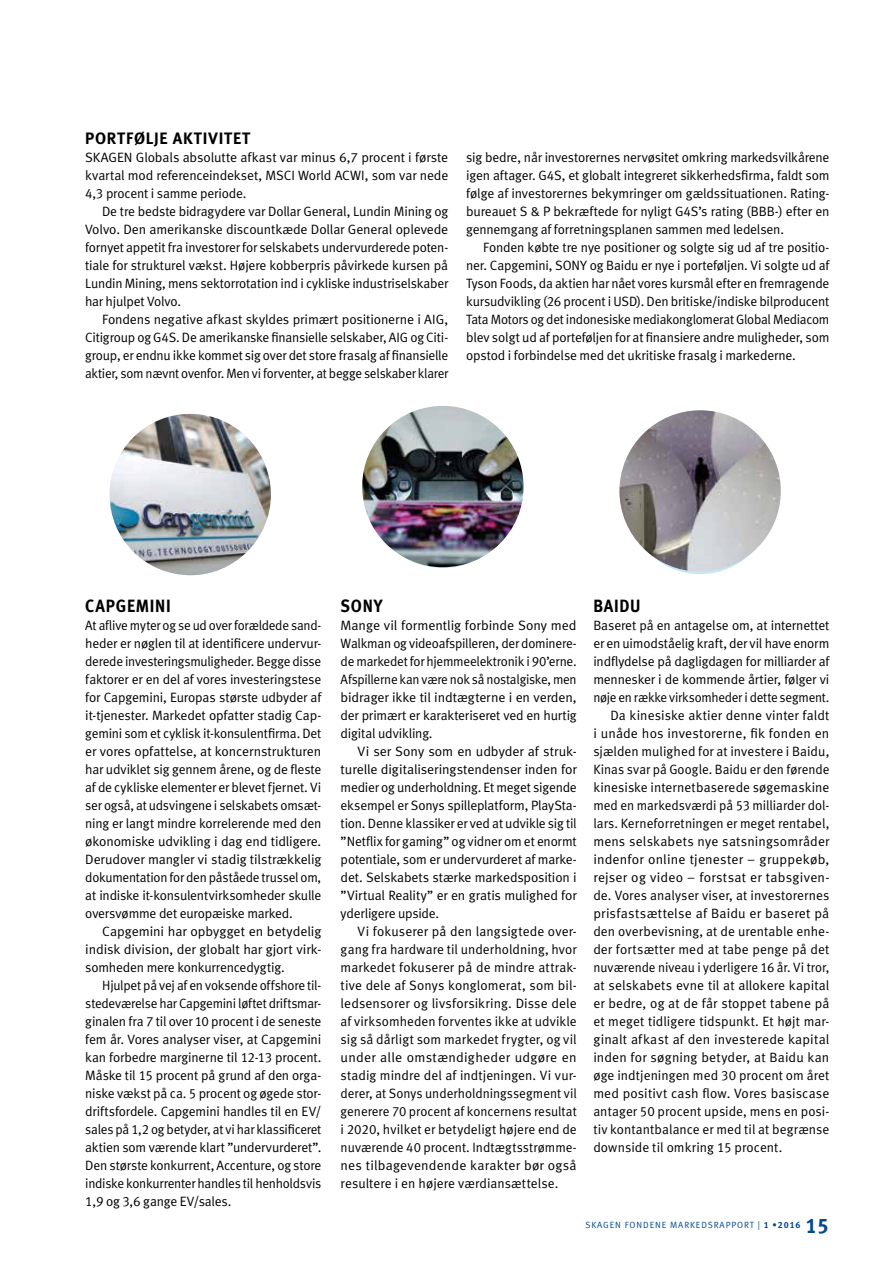
<style>
.page{position:relative;width:893px;height:1263px;background:#fff}
.page>*{position:absolute;margin:0;border:0;box-sizing:border-box;transform-origin:0 0}
.t1{font:21px "Meta Bold LF";color:#00498d}
.t2{font:17.7px "Meta Bold LF";letter-spacing:.04em;color:#000;scale:.92 1}
.t3{font:16.5px "Meta Bold LF";letter-spacing:.05em;color:#000}
.t4{font:13.5px/18px "Meta Normal LF";color:#000;text-align:justify}
.t5{font:13.5px "Meta Normal LF";color:#000;scale:.96 1}
.t6{font:13.5px "Meta Normal LF";letter-spacing:-.02em;color:#000;scale:.96 1}
.t7{font:9px "Meta Normal LF";letter-spacing:.1em;color:#00498d}
.s1{font-style:inherit}
.s2{font-family:"Meta Bold LF"}
</style>
<div class="page">
<img style="left:110px;top:414px;width:161px;height:161px;border-radius:81px">
<img style="left:362px;top:406px;width:161px;height:161px;border-radius:81px">
<img style="left:619px;top:410px;width:162px;height:162px;border-radius:81px">
<p class="t3" style="left:85px;top:128px;width:167px">PORTFØLJE AKTIVITET</p>
<p class="t4" style="left:85px;top:148px;width:365px">SKAGEN Globals absolutte afkast var minus 6,7 procent i første kvartal mod referenceindekset, MSCI World ACWI, som var nede 4,3 procent i samme periode.</p>
<p class="t4" style="left:85px;top:202px;width:365px;text-indent:17px">De tre bedste bidragydere var Dollar General, Lundin Mining og Volvo. Den amerikanske discountkæde Dollar General oplevede fornyet appetit fra investorer for selskabets undervurderede poten&shy;tiale for strukturel vækst. Højere kobberpris påvirkede kursen på Lundin Mining, mens sektorrotation ind i cykliske industriselskaber har hjulpet Volvo.</p>
<p class="t4" style="left:85px;top:310px;width:365px;text-indent:17px">Fondens negative afkast skyldes primært positionerne i AIG, Citigroup og G4S. De amerikanske finansielle selskaber, AIG og Citi&shy;group, er endnu ikke kommet sig over det store frasalg af finansielle aktier, som nævnt ovenfor. Men vi forventer, at begge selskaber klarer</p>
<p class="t4" style="left:466px;top:148px;width:365px">sig bedre, når investorernes nervøsitet omkring markedsvilkårene igen aftager. G4S, et globalt integreret sikkerhedsfirma, faldt som følge af investorernes bekymringer om gældssituationen. Rating&shy;bureauet S &amp; P bekræftede for nyligt G4S’s rating (BBB-) efter en gennemgang af forretningsplanen sammen med ledelsen.</p>
<p class="t4" style="left:466px;top:238px;width:365px;text-indent:17px">Fonden købte tre nye positioner og solgte sig ud af tre positio&shy;ner. Capgemini, SONY og Baidu er nye i porteføljen. Vi solgte ud af Tyson Foods, da aktien har nået vores kursmål efter en fremragende kursudvikling (26 procent i USD). Den britiske/indiske bilproducent Tata Motors og det indonesiske mediakonglomerat Global Mediacom blev solgt ud af porteføljen for at finansiere andre muligheder, som opstod i forbindelse med det ukritiske frasalg i markederne.</p>
<h2 class="t2" style="left:85px;top:595px;width:94px">CAPGEMINI</h2>
<p class="t4" style="left:85px;top:616px;width:238px">At aflive myter og se ud over forældede sand&shy;heder er nøglen til at identificere undervur&shy;derede investeringsmuligheder. Begge disse faktorer er en del af vores investeringstese for Capgemini, Europas største udbyder af it-tjenester. Markedet opfatter stadig Cap&shy;gemini som et cyklisk it-konsulentfirma. Det er vores opfattelse, at koncernstrukturen har udviklet sig gennem årene, og de fleste af de cykliske elementer er blevet fjernet. Vi ser også, at udsvingene i selskabets omsæt&shy;ning er langt mindre korrelerende med den økonomiske udvikling i dag end tidligere.<br>Derudover mangler vi stadig tilstrækkelig dokumentation for den påståede trussel om, at indiske it-konsulentvirksomheder skulle oversvømme det europæiske marked.</p>
<p class="t4" style="left:85px;top:922px;width:238px;text-indent:17px">Capgemini har opbygget en betydelig indisk division, der globalt har gjort virk&shy;somheden mere konkurrencedygtig.</p>
<p class="t4" style="left:85px;top:976px;width:238px;text-indent:17px">Hjulpet på vej af en voksende offshore til&shy;stedeværelse har Capgemini løftet driftsmar&shy;ginalen fra 7 til over 10 procent i de seneste fem år. Vores analyser viser, at Capgemini kan forbedre marginerne til 12-13 procent.<br>Måske til 15 procent på grund af den orga&shy;niske vækst på ca. 5 procent og øgede stor&shy;driftsfordele. Capgemini handles til en EV/ sales på 1,2 og betyder, at vi har klassificeret aktien som værende klart ”undervurderet”.<br>Den største konkurrent, Accenture, og store indiske konkurrenter handles til henholdsvis 1,9 og 3,6 gange EV/sales.</p>
<h2 class="t2" style="left:341px;top:595px;width:47px">SONY</h2>
<p class="t4" style="left:341px;top:616px;width:238px">Mange vil formentlig forbinde Sony med Walkman og videoafspilleren, der dominere&shy;de markedet for hjemmeelektronik i 90’erne.<br>Afspillerne kan være nok så nostalgiske, men bidrager ikke til indtægterne i en verden, der primært er karakteriseret ved en hurtig digital udvikling.</p>
<p class="t4" style="left:341px;top:742px;width:238px;text-indent:17px">Vi ser Sony som en udbyder af struk&shy;turelle digitaliseringstendenser inden for medier og underholdning. Et meget sigende eksempel er Sonys spilleplatform, PlaySta&shy;tion. Denne klassiker er ved at udvikle sig til ”Netflix for gaming” og vidner om et enormt potentiale, som er undervurderet af marke&shy;det. Selskabets stærke markedsposition i ”Virtual Reality” er en gratis mulighed for yderligere upside.</p>
<p class="t4" style="left:341px;top:922px;width:238px;text-indent:17px">Vi fokuserer på den langsigtede over&shy;gang fra hardware til underholdning, hvor markedet fokuserer på de mindre attrak&shy;tive dele af Sonys konglomerat, som bil&shy;ledsensorer og livsforsikring. Disse dele af virksomheden forventes ikke at udvikle sig så dårligt som markedet frygter, og vil under alle omstændigheder udgøre en stadig mindre del af indtjeningen. Vi vur&shy;derer, at Sonys underholdningssegment vil generere 70 procent af koncernens resultat i 2020, hvilket er betydeligt højere end de nuværende 40 procent. Indtægtsstrømme&shy;nes tilbagevendende karakter bør også resultere i en højere værdiansættelse.</p>
<h2 class="t2" style="left:593px;top:595px;width:53px">BAIDU</h2>
<p class="t4" style="left:593px;top:616px;width:238px">Baseret på en antagelse om, at internettet</p>
<p class="t4" style="left:593px;top:634px;width:238px">er en uimodståelig kraft, der vil have enorm</p>
<p class="t4" style="left:593px;top:652px;width:238px">indflydelse på dagligdagen for milliarder af</p>
<p class="t4" style="left:593px;top:670px;width:238px">mennesker i de kommende årtier, følger vi</p>
<p class="t6" style="left:593px;top:690px;width:247px">nøje en række virksomheder i dette segment.</p>
<p class="t4" style="left:610px;top:706px;width:221px">Da kinesiske aktier denne vinter faldt</p>
<p class="t4" style="left:593px;top:724px;width:237px">i unåde hos investorerne, fik fonden en</p>
<p class="t4" style="left:593px;top:742px;width:238px">sjælden mulighed for at investere i Baidu,</p>
<p class="t4" style="left:593px;top:760px;width:238px">Kinas svar på Google. Baidu er den førende</p>
<p class="t4" style="left:593px;top:778px;width:238px">kinesiske internetbaserede søgemaskine</p>
<p class="t4" style="left:593px;top:796px;width:238px">med en markedsværdi på 53 milliarder dol-</p>
<p class="t4" style="left:593px;top:814px;width:238px">lars. Kerneforretningen er meget rentabel,</p>
<p class="t4" style="left:593px;top:832px;width:238px">mens selskabets nye satsningsområder</p>
<p class="t4" style="left:593px;top:850px;width:238px">indenfor online tjenester – gruppekøb,</p>
<p class="t4" style="left:593px;top:868px;width:238px">rejser og video – forstsat er tabsgiven-</p>
<p class="t4" style="left:593px;top:886px;width:238px">de. Vores analyser viser, at investorernes</p>
<p class="t4" style="left:593px;top:904px;width:238px">prisfastsættelse af Baidu er baseret på</p>
<p class="t4" style="left:593px;top:922px;width:238px">den overbevisning, at de urentable enhe-</p>
<p class="t4" style="left:593px;top:940px;width:237px">der fortsætter med at tabe penge på det</p>
<p class="t5" style="left:593px;top:960px;width:247px">nuværende niveau i yderligere 16 år. Vi tror,</p>
<p class="t4" style="left:593px;top:976px;width:238px">at selskabets evne til at allokere kapital</p>
<p class="t4" style="left:593px;top:994px;width:238px">er bedre, og at de får stoppet tabene på</p>
<p class="t4" style="left:593px;top:1012px;width:238px">et meget tidligere tidspunkt. Et højt mar-</p>
<p class="t4" style="left:593px;top:1030px;width:238px">ginalt afkast af den investerede kapital</p>
<p class="t4" style="left:593px;top:1048px;width:238px">inden for søgning betyder, at Baidu kan</p>
<p class="t4" style="left:593px;top:1066px;width:238px">øge indtjeningen med 30 procent om året</p>
<p class="t4" style="left:593px;top:1084px;width:238px">med positivt cash flow. Vores basiscase</p>
<p class="t4" style="left:593px;top:1102px;width:238px">antager 50 procent upside, mens en posi-</p>
<p class="t4" style="left:593px;top:1120px;width:238px">tiv kontantbalance er med til at begrænse</p>
<p class="t4" style="left:593px;top:1138px;width:191px">downside til omkring 15 procent.</p>
<p class="t7" style="left:585px;top:1220px;width:217px"><span class="s1">SKAGEN F</span>ONDENE <span class="s1">MAR</span>KEDSRAPPORT <span class="s1">|</span> <span class="s2">1 •2016</span></p>
<h1 class="t1" style="left:805px;top:1212px;width:25px">15</h1>
</div>
